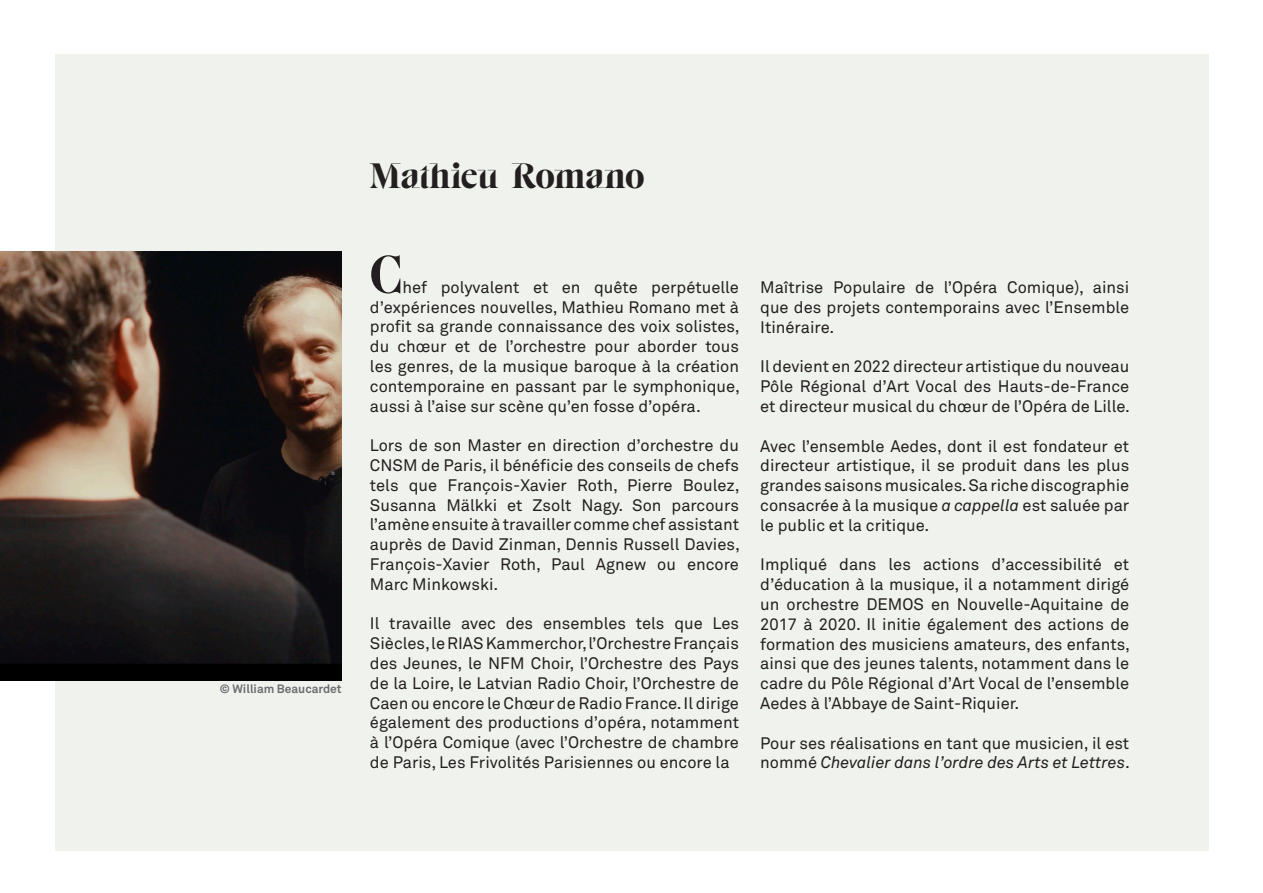
<style>
.page{position:relative;width:1263px;height:893px;background:#fff}
.page>*{position:absolute;margin:0;border:0;box-sizing:border-box;transform-origin:0 0}
.t1{font:54px "BN Shade";color:#231f20}
.t2{font:36px "BN Shade";letter-spacing:-.015em;color:#231f20}
.t3{font:16.5px/19.8px "Akkurat Pro";color:#231f20;text-align:justify}
.t4{font:700 12px "Akkurat Pro";color:#6c6d70}
.s1{font-style:italic}
</style>
<div class="page">
<div style="left:56px;top:54px;width:1153px;height:797px;background:#eff2ed"></div>
<img style="left:0;top:251px;width:342px;height:429px">
<p class="t4" style="left:220px;top:681px;width:123px">© William Beaucardet</p>
<p class="t2" style="left:370px;top:155px;width:276px">Mathieu Romano</p>
<p class="t1" style="left:370px;top:244px;width:34px">C</p>
<p class="t3" style="left:370px;top:278px;width:371px;text-indent:33px">hef polyvalent et en quête perpétuelle d’expériences nouvelles, Mathieu Romano met à profit sa grande connaissance des voix solistes, du chœur et de l’orchestre pour aborder tous les genres, de la musique baroque à la création contemporaine en passant par le symphonique, aussi à l’aise sur scène qu’en fosse d’opéra.</p>
<p class="t3" style="left:370px;top:436px;width:371px">Lors de son Master en direction d’orchestre du CNSM de Paris, il bénéficie des conseils de chefs tels que François-Xavier Roth, Pierre Boulez, Susanna Mälkki et Zsolt Nagy. Son parcours l’amène ensuite à travailler comme chef assistant auprès de David Zinman, Dennis Russell Davies, François-Xavier Roth, Paul Agnew ou encore Marc Minkowski.</p>
<p class="t3" style="left:370px;top:614px;width:371px">Il travaille avec des ensembles tels que Les Siècles, le RIAS Kammerchor, l’Orchestre Français des Jeunes, le NFM Choir, l’Orchestre des Pays de la Loire, le Latvian Radio Choir, l’Orchestre de Caen ou encore le Chœur de Radio France. Il dirige également des productions d’opéra, notamment à l’Opéra Comique (avec l’Orchestre de chambre de Paris, Les Frivolités Parisiennes ou encore la</p>
<p class="t3" style="left:760px;top:278px;width:371px">Maîtrise Populaire de l’Opéra Comique), ainsi que des projets contemporains avec l’Ensemble Itinéraire.</p>
<p class="t3" style="left:760px;top:357px;width:371px">Il devient en 2022 directeur artistique du nouveau Pôle Régional d’Art Vocal des Hauts-de-France et directeur musical du chœur de l’Opéra de Lille.</p>
<p class="t3" style="left:760px;top:436px;width:371px">Avec l’ensemble Aedes, dont il est fondateur et directeur artistique, il se produit dans les plus grandes saisons musicales. Sa riche discographie consacrée à la musique <span class="s1">a cappella</span> est saluée par le public et la critique.</p>
<p class="t3" style="left:760px;top:555px;width:371px">Impliqué dans les actions d’accessibilité et d’éducation à la musique, il a notamment dirigé un orchestre DEMOS en Nouvelle-Aquitaine de 2017 à 2020. Il initie également des actions de formation des musiciens amateurs, des enfants, ainsi que des jeunes talents, notamment dans le cadre du Pôle Régional d’Art Vocal de l’ensemble Aedes à l’Abbaye de Saint-Riquier.</p>
<p class="t3" style="left:760px;top:733px;width:371px">Pour ses réalisations en tant que musicien, il est nommé <span class="s1">Chevalier dans l’ordre des Arts et Lettres</span>.</p>
</div>
